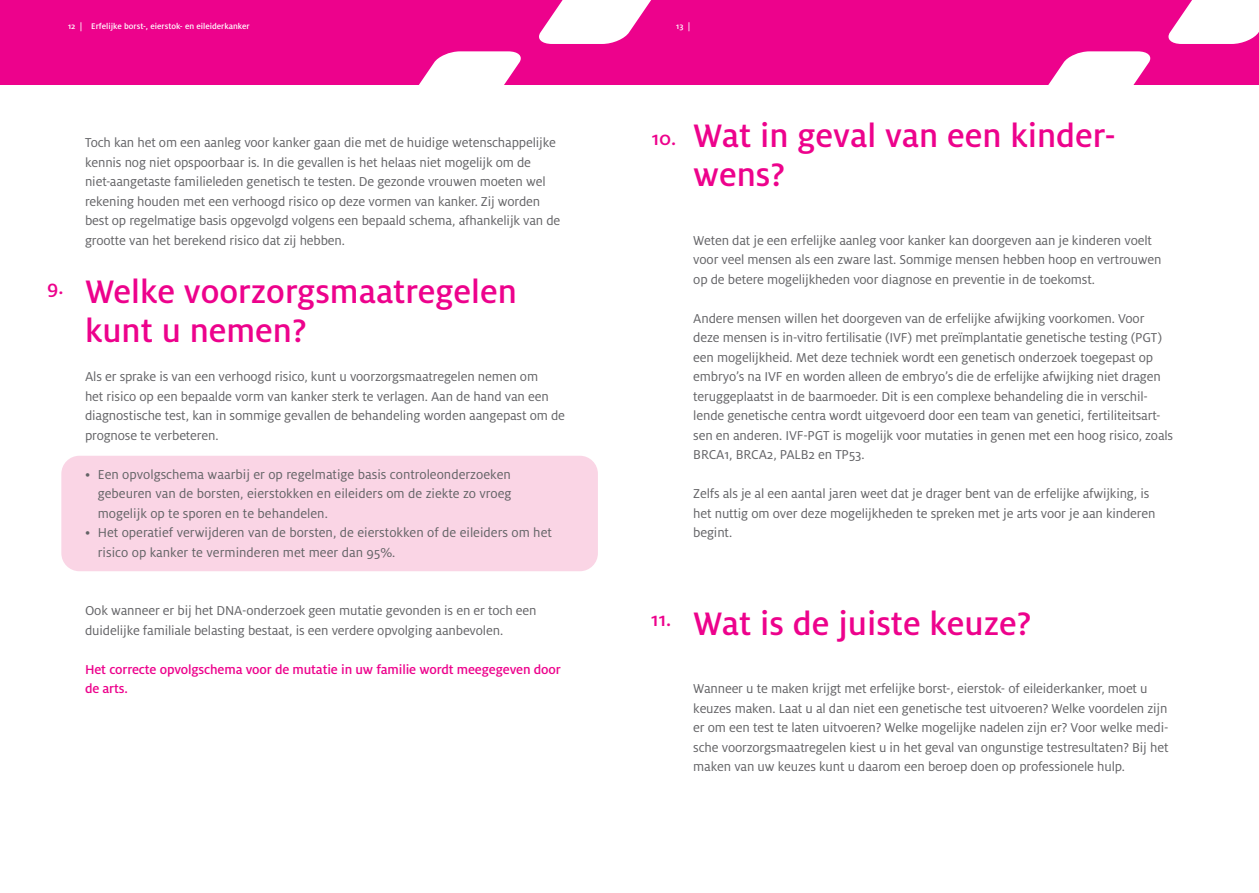
<style>
.page{position:relative;width:1259px;height:893px;background:#fff}
.page>*{position:absolute;margin:0;border:0;box-sizing:border-box;transform-origin:0 0}
._3_-_Hoofdtitel{font:500 36px/39px "Milo OT";color:#ed028c}
._3_-_Nummering_-_hoo{font:500 21px "Milo OT";color:#ed028c}
.Body-tekst{font:14.25px/19.5px "Milo OT";letter-spacing:-.01em;color:#636366}
.Body-tekst-2{font:500 14.25px/19.5px "Milo OT";letter-spacing:-.01em;color:#ed028c}
.t1{font:500 9px "Milo OT";color:#fff}
</style>
<div class="page">
<div style="left:629px;top:0;width:630px;height:85px;background:#ed028c"></div>
<svg style="left:1048px;top:51px;width:103px;height:34px"></svg>
<svg style="left:1168px;top:0;width:91px;height:44px;background:#fcdcef"></svg>
<div style="left:0;top:0;width:629px;height:85px;background:#ed028c"></div>
<div style="left:61px;top:456px;width:537px;height:115px;background:#fad5e5;border-radius:18px"></div>
<svg style="left:419px;top:51px;width:102px;height:34px"></svg>
<svg style="left:539px;top:0;width:112px;height:44px"></svg>
<p class="t1" style="left:68px;top:21px;width:183px">12 | Erfelijke borst-, eierstok- en eileiderkanker</p>
<p class="t1" style="left:676px;top:21px;width:16px">13 |</p>
<p class="_3_-_Nummering_-_hoo" style="left:47px;top:276px;width:18px">9.</p>
<p class="Body-tekst" style="left:85px;top:133px;width:477px">Toch kan het om een aanleg voor kanker gaan die met de huidige wetenschappelijke kennis nog niet opspoorbaar is. In die gevallen is het helaas niet mogelijk om de niet-aangetaste familieleden genetisch te testen. De gezonde vrouwen moeten wel rekening houden met een verhoogd risico op deze vormen van kanker. Zij worden best op regelmatige basis opgevolgd volgens een bepaald schema, afhankelijk van de grootte van het berekend risico dat zij hebben.</p>
<p class="_3_-_Hoofdtitel" style="left:85px;top:272px;width:433px">Welke voorzorgsmaatregelen kunt u nemen?</p>
<p class="Body-tekst" style="left:85px;top:367px;width:481px">Als er sprake is van een verhoogd risico, kunt u voorzorgsmaatregelen nemen om<br>het risico op een bepaalde vorm van kanker sterk te verlagen. Aan de hand van een diagnostische test, kan in sommige gevallen de behandeling worden aangepast om de prognose te verbeteren.</p>
<p class="Body-tekst" style="left:98px;top:464px;width:415px;text-align:justify;text-indent:-13px">• Een opvolgschema waarbij er op regelmatige basis controleonderzoeken gebeuren van de borsten, eierstokken en eileiders om de ziekte zo vroeg mogelijk op te sporen en te behandelen.</p>
<p class="Body-tekst" style="left:98px;top:523px;width:456px;text-indent:-13px">• Het operatief verwijderen van de borsten, de eierstokken of de eileiders om het risico op kanker te verminderen met meer dan 95%.</p>
<p class="Body-tekst" style="left:85px;top:601px;width:453px">Ook wanneer er bij het DNA-onderzoek geen mutatie gevonden is en er toch een duidelijke familiale belasting bestaat, is een verdere opvolging aanbevolen.</p>
<p class="Body-tekst-2" style="left:85px;top:659px;width:477px">Het correcte opvolgschema voor de mutatie in uw familie wordt meegegeven door de arts.</p>
<p class="_3_-_Nummering_-_hoo" style="left:652px;top:127px;width:26px">10.</p>
<p class="_3_-_Hoofdtitel" style="left:693px;top:116px;width:424px">Wat in geval van een kinder&shy;wens?</p>
<p class="Body-tekst" style="left:693px;top:230px;width:470px">Weten dat je een erfelijke aanleg voor kanker kan doorgeven aan je kinderen voelt voor veel mensen als een zware last. Sommige mensen hebben hoop en vertrouwen op de betere mogelijkheden voor diagnose en preventie in de toekomst.</p>
<p class="Body-tekst" style="left:693px;top:308px;width:481px">Andere mensen willen het doorgeven van de erfelijke afwijking voorkomen. Voor deze mensen is in-vitro fertilisatie (IVF) met preïmplantatie genetische testing (PGT) een mogelijkheid. Met deze techniek wordt een genetisch onderzoek toegepast op embryo’s na IVF en worden alleen de embryo’s die de erfelijke afwijking niet dragen teruggeplaatst in de baarmoeder. Dit is een complexe behandeling die in verschil&shy;lende genetische centra wordt uitgevoerd door een team van genetici, fertiliteitsart&shy;sen en anderen. IVF-PGT is mogelijk voor mutaties in genen met een hoog risico, zoals BRCA1, BRCA2, PALB2 en TP53.</p>
<p class="Body-tekst" style="left:693px;top:484px;width:464px">Zelfs als je al een aantal jaren weet dat je drager bent van de erfelijke afwijking, is het nuttig om over deze mogelijkheden te spreken met je arts voor je aan kinderen begint.</p>
<p class="_3_-_Nummering_-_hoo" style="left:651px;top:608px;width:21px">11.</p>
<p class="_3_-_Hoofdtitel" style="left:693px;top:604px;width:340px">Wat is de juiste keuze?</p>
<p class="Body-tekst" style="left:693px;top:679px;width:477px">Wanneer u te maken krijgt met erfelijke borst-, eierstok- of eileiderkanker, moet u keuzes maken. Laat u al dan niet een genetische test uitvoeren? Welke voordelen zijn er om een test te laten uitvoeren? Welke mogelijke nadelen zijn er? Voor welke medi&shy;sche voorzorgsmaatregelen kiest u in het geval van ongunstige testresultaten? Bij het maken van uw keuzes kunt u daarom een beroep doen op professionele hulp.</p>
</div>
